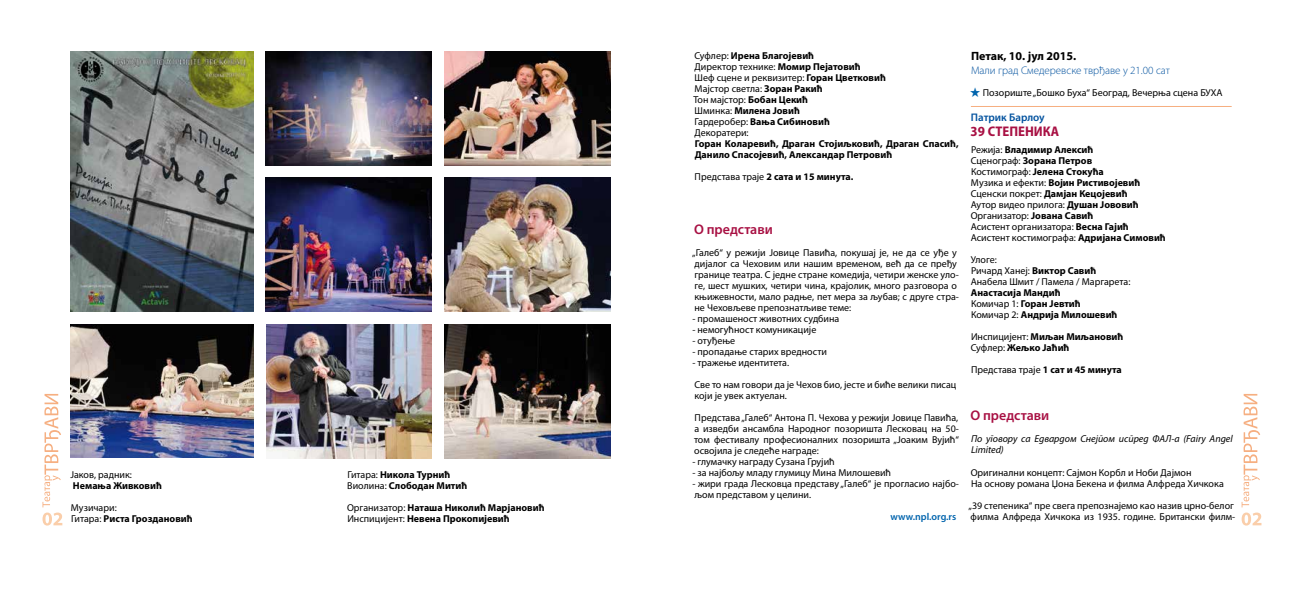
<style>
.page{position:relative;width:1304px;height:596px;background:#fff}
.page>*{position:absolute;margin:0;border:0;box-sizing:border-box;transform-origin:0 0}
.t1{font:600 14px "Myriad Pro";color:#a81043}
.t2{font:700 semi-condensed 14px "Myriad Pro";color:#a81043}
.t3{font:700 12px "Myriad Pro";color:#000}
.t4{font:300 11px "Myriad Pro";color:#00519e}
.t5{font:600 11px "Myriad Pro";color:#00519e}
.t6{font:10px/11px "Myriad Pro";color:#000}
.t7{font:700 10px/11px "Myriad Pro";color:#000}
.t8{font:italic 10px/11px "Myriad Pro";color:#000}
.t9{font:600 10px "Myriad Pro";color:#0064ad}
.s1{font-weight:700}
.s2{font-weight:400}
.s3{font-family:"Menlo";font-size:18px;color:#0064ad}
</style>
<div class="page">
<svg style="left:1242px;top:394px;width:19px;height:131px"></svg>
<svg style="left:43px;top:394px;width:19px;height:131px"></svg>
<hr style="left:971px;top:106px;width:261px;height:1px;background:#f6af81">
<img style="left:71px;top:51px;width:182px;height:260px">
<img style="left:266px;top:51px;width:165px;height:114px">
<img style="left:445px;top:51px;width:165px;height:114px">
<img style="left:445px;top:178px;width:165px;height:133px">
<img style="left:445px;top:324px;width:165px;height:134px">
<img style="left:71px;top:324px;width:182px;height:133px">
<img style="left:267px;top:324px;width:164px;height:134px">
<img style="left:266px;top:178px;width:165px;height:133px">
<p class="t6" style="left:70px;top:468px;width:63px">Јаков, радник:</p>
<p class="t7" style="left:73px;top:479px;width:90px">Немања Живковић</p>
<p class="t6" style="left:71px;top:501px;width:123px">Музичари:<br>Гитара: <span class="s1">Риста Гроздановић</span></p>
<p class="t7" style="left:347px;top:468px;width:122px"><span class="s2">Гитара:</span> Никола Турнић<br><span class="s2">Виолина:</span> Слободан Митић</p>
<p class="t7" style="left:347px;top:501px;width:199px"><span class="s2">Организатор:</span> Наташа Николић Марјановић<br><span class="s2">Инспицијент:</span> Невена Прокопијевић</p>
<p class="t6" style="left:694px;top:50px;width:194px">Суфлер: <span class="s1">Ирена Благојевић<br></span>Директор технике: <span class="s1">Момир Пејатовић<br></span>Шеф сцене и реквизитер: <span class="s1">Горан Цветковић<br></span>Мајстор светла: <span class="s1">Зоран Ракић<br></span>Тон мајстор: <span class="s1">Бобан Цекић<br></span>Шминка: <span class="s1">Милена Јовић<br></span>Гардеробер: <span class="s1">Вања Сибиновић<br></span>Декоратери:</p>
<p class="t7" style="left:695px;top:137px;width:266px">Горан Коларевић, Драган Стојиљковић, Драган Спасић,<br>Данило Спасојевић, Александар Петровић</p>
<p class="t7" style="left:695px;top:170px;width:160px"><span class="s2">Представа траје</span> 2 сата и 15 минута.</p>
<h1 class="t1" style="left:694px;top:220px;width:80px">О представи</h1>
<p class="t6" style="left:692px;top:247px;width:268px">„Галеб“ у режији Јoвице Павића, покушај је, не да се уђе у дијалог са Чеховим или нашим временом, већ да се пређу границе театра. С једне стране комедија, четири женске уло&shy;ге, шест мушких, четири чина, крајолик, много разговора о књижевности, мало радње, пет мера за љубав; с друге стра&shy;не Чеховљеве препознатљиве теме:</p>
<p class="t6" style="left:692px;top:313px;width:149px">- промашеност животних судбина</p>
<p class="t6" style="left:692px;top:324px;width:125px">- немогућност комуникације</p>
<p class="t6" style="left:692px;top:335px;width:44px">- отуђење</p>
<p class="t6" style="left:692px;top:346px;width:136px">- пропадање старих вредности</p>
<p class="t6" style="left:692px;top:357px;width:98px">- тражење идентитета.</p>
<p class="t6" style="left:694px;top:379px;width:264px">Све то нам говори да је Чехов био, јесте и биће велики писац који је увек актуелан.</p>
<p class="t6" style="left:694px;top:412px;width:266px;text-align:justify">Представа „Галеб“ Антона П. Чехова у режији Јовице Павића, а изведби ансамбла Народног позоришта Лесковац на 50- том фестивалу професионалних позоришта „Јоаким Вујић“ освојила је следеће награде:</p>
<p class="t6" style="left:692px;top:456px;width:144px">- глумачку награду Сузана Грујић</p>
<p class="t6" style="left:692px;top:467px;width:200px">- за најбољу младу глумицу Мина Милошевић</p>
<p class="t6" style="left:692px;top:478px;width:268px">- жири града Лесковца представу „Галеб“ је прогласио најбо&shy;љом представом у целини.</p>
<p class="t9" style="left:890px;top:510px;width:67px">www.npl.org.rs</p>
<p class="t3" style="left:971px;top:48px;width:107px">Петак, 10. јул 2015.</p>
<p class="t4" style="left:971px;top:64px;width:201px">Mали град Смедеревске тврђаве у 21.00 сат</p>
<p class="t6" style="left:970px;top:87px;width:254px"><span class="s3">★</span> Позориште „Бошко Буха“ Београд, Вечерња сцена БУХА</p>
<p class="t5" style="left:971px;top:110px;width:75px">Патрик Барлоу</p>
<h1 class="t2" style="left:971px;top:123px;width:90px">39 СТЕПЕНИКА</h1>
<p class="t6" style="left:971px;top:144px;width:197px">Режија: <span class="s1">Владимир Алексић<br></span>Сценограф: <span class="s1">Зорана Петров<br></span>Костимограф: <span class="s1">Јелена Стокућа<br></span>Музика и ефекти: <span class="s1">Војин Ристивојевић<br></span>Сценски покрет: <span class="s1">Дамјан Кецојевић<br></span>Аутор видео прилога: <span class="s1">Душан Јововић<br></span>Организатор: <span class="s1">Јована Савић<br></span>Асистент организатора: <span class="s1">Весна Гајић<br></span>Асистент костимографа: <span class="s1">Адријана Симовић</span></p>
<p class="t6" style="left:971px;top:254px;width:161px">Улоге:<br>Ричард Ханеј: <span class="s1">Виктор Савић<br></span>Анабела Шмит / Памела / Маргарета:</p>
<p class="t7" style="left:971px;top:287px;width:148px">Анастасија Мандић<br><span class="s2">Комичар 1:</span> Горан Јевтић<br><span class="s2">Комичар 2:</span> Андрија Милошевић</p>
<p class="t7" style="left:971px;top:331px;width:154px"><span class="s2">Инспицијент:</span> Миљан Миљановић<br><span class="s2">Суфлер:</span> Жељко Јаћић</p>
<p class="t6" style="left:971px;top:364px;width:152px">Представа траје <span class="s1">1 сат и 45 минута</span></p>
<h1 class="t1" style="left:970px;top:406px;width:80px">О представи</h1>
<p class="t8" style="left:971px;top:433px;width:263px">По уговору са Едвардом Снејпом испред ФАЛ-а (Fairy Angel<br>Limited)</p>
<p class="t6" style="left:971px;top:466px;width:255px">Оригинални концепт: Сајмон Корбл и Ноби Дајмон<br>На основу романа Џона Бекена и филма Алфреда Хичкока</p>
<p class="t6" style="left:968px;top:499px;width:268px">„39 степеника“ пре свега препознајемо као назив црно-белог филма Алфреда Хичкока из 1935. године. Британски филм-</p>
</div>
